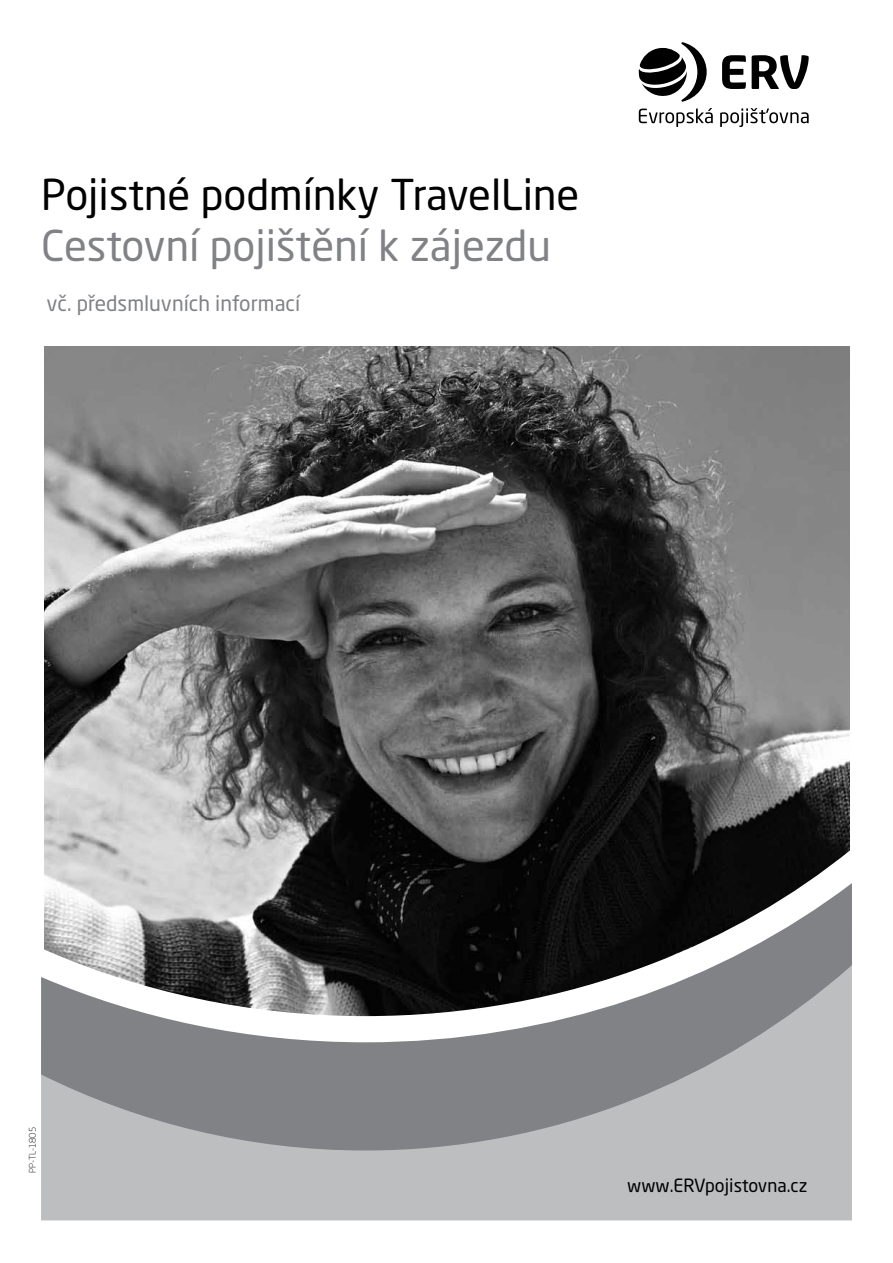
<style>
.page{position:relative;width:893px;height:1263px;background:#fff}
.page>*{position:absolute;margin:0;border:0;box-sizing:border-box;transform-origin:0 0}
.t1{font:42px "Neo Sans Pro";color:#000}
.t2{font:42px "Neo Sans Pro";color:#808285}
.t3{font:21px "Neo Sans Pro";color:#808285}
.t4{font:18px "Neo Sans Pro";color:#000}
.t5{font:300 9px "Neo Sans Pro";color:#000}
</style>
<div class="page">
<svg style="left:722px;top:55px;width:87px;height:34px"></svg>
<svg style="left:639px;top:108px;width:74px;height:19px"></svg>
<svg style="left:720px;top:108px;width:89px;height:19px"></svg>
<svg style="left:639px;top:42px;width:68px;height:60px"></svg>
<img style="left:44px;top:346px;width:805px;height:503px">
<svg style="left:44px;top:849px;width:806px;height:34px;background:#505050"></svg>
<div style="left:41px;top:1150px;width:811px;height:70px;background:#bcbec0"></div>
<svg style="left:41px;top:883px;width:811px;height:267px;background:#7f8081"></svg>
<p class="t1" style="left:41px;top:169px;width:540px">Pojistné podmínky TravelLine</p>
<p class="t2" style="left:41px;top:219px;width:511px">Cestovní pojištění k zájezdu</p>
<p class="t3" style="left:46px;top:290px;width:255px">vč. předsmluvních informací</p>
<p class="t5" style="left:27px;top:1173px;width:47px;rotate:-90deg">PP-TL-1805</p>
<p class="t4" style="left:627px;top:1174px;width:182px">www.ervpojistovna.cz</p>
</div>
